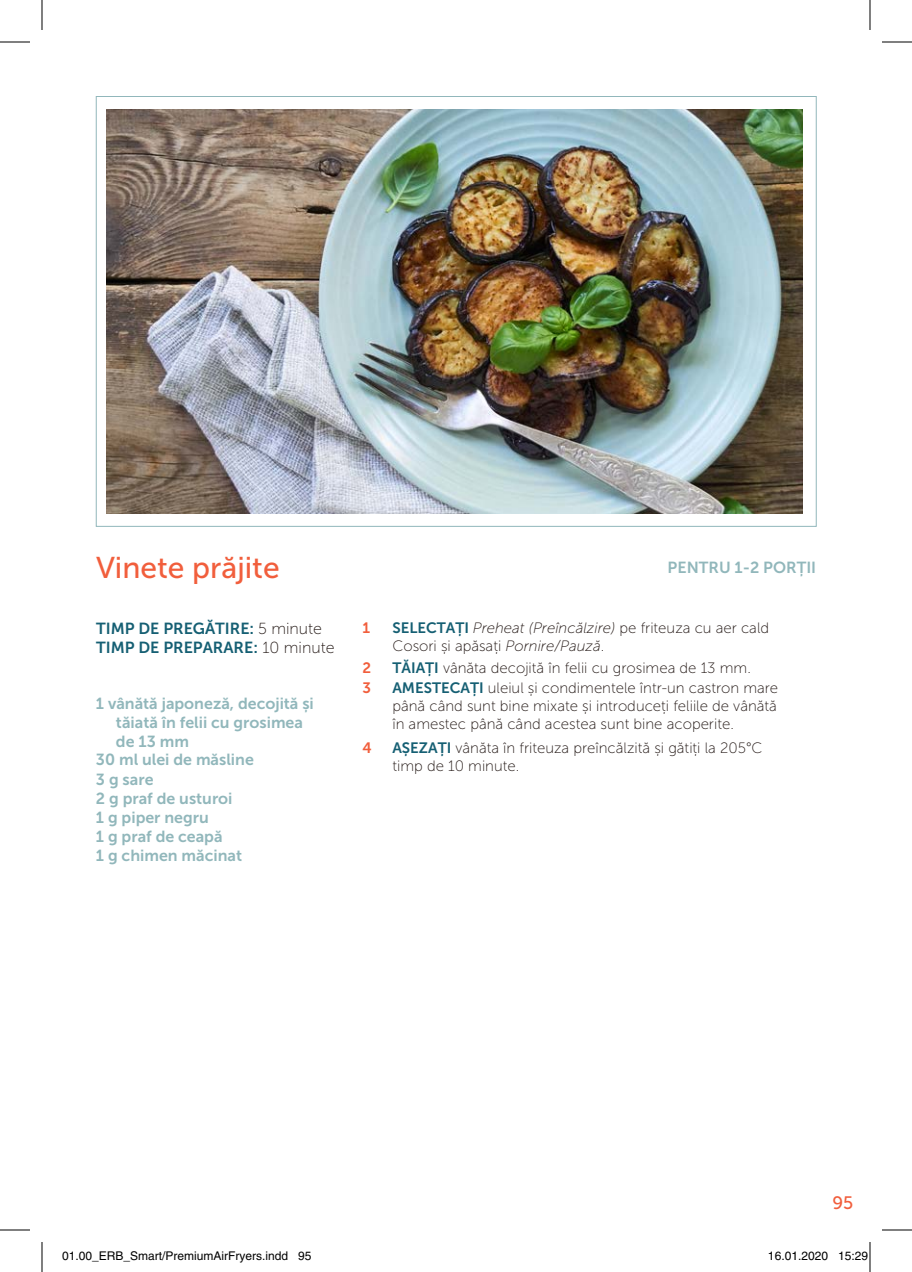
<style>
.page{position:relative;width:912px;height:1272px;background:#fff}
.page>*{position:absolute;margin:0;border:0;box-sizing:border-box;transform-origin:0 0}
.t1{font:30px "Museo Sans 500";color:#f15e3c}
.t2{font:18px "Museo Sans 500";color:#f15e3c}
.t3{font:16px "Museo Sans 700";color:#91b7bb}
.t4{font:16px/19.2px "Museo Sans 700";color:#155f73}
.t5{font:15px/18px "Museo Sans 100";color:#231815}
.t6{font:15px "Museo Sans 700";color:#f15e3c}
.t7{font:12px "Helvetica";color:#000}
.s1{font-family:"Museo Sans 100";color:#231815}
.s2{font-family:"Museo Sans 700";color:#155f73}
.s3{font-style:italic}
</style>
<div class="page">
<img style="left:107px;top:110px;width:695px;height:403px">
<hr style="left:0;top:42px;width:30px;height:1px;background:#000">
<hr style="left:882px;top:42px;width:30px;height:1px;background:#000">
<hr style="left:0;top:1230px;width:30px;height:1px;background:#000">
<hr style="left:882px;top:1230px;width:30px;height:1px;background:#000">
<hr style="left:42px;top:0;width:1px;height:30px;background:#000">
<hr style="left:42px;top:1242px;width:1px;height:30px;background:#000">
<hr style="left:870px;top:0;width:1px;height:30px;background:#000">
<hr style="left:870px;top:1242px;width:1px;height:30px;background:#000">
<div style="left:62px;top:1251px;width:6px;height:9px;border:1px solid #fff;border-radius:50%"></div>
<svg style="left:63px;top:1251px;width:5px;height:9px"></svg>
<h1 class="t1" style="left:96px;top:551px;width:185px">Vinete prăjite</h1>
<p class="t4" style="left:96px;top:619px;width:240px">TIMP DE PREGĂTIRE: <span class="s1">5 minute<br></span>TIMP DE PREPARARE: <span class="s1">10 minute</span></p>
<p class="t3" style="left:96px;top:695px;width:219px">1 vânătă japoneză, decojită și</p>
<p class="t3" style="left:116px;top:714px;width:189px">tăiată în felii cu grosimea</p>
<p class="t3" style="left:116px;top:733px;width:75px">de 13 mm</p>
<p class="t3" style="left:96px;top:751px;width:159px">30 ml ulei de măsline</p>
<p class="t3" style="left:96px;top:770px;width:59px">3 g sare</p>
<p class="t3" style="left:96px;top:789px;width:138px">2 g praf de usturoi</p>
<p class="t3" style="left:96px;top:809px;width:114px">1 g piper negru</p>
<p class="t3" style="left:96px;top:828px;width:128px">1 g praf de ceapă</p>
<p class="t3" style="left:96px;top:847px;width:148px">1 g chimen măcinat</p>
<p class="t3" style="left:668px;top:559px;width:150px">PENTRU 1-2 PORȚII</p>
<p class="t6" style="left:362px;top:620px;width:9px">1</p>
<p class="t5" style="left:392px;top:619px;width:378px"><span class="s2">SELECTAȚI</span> <span class="s3">Preheat (Preîncălzire)</span> pe friteuza cu aer cald<br>Cosori și apăsați <span class="s3">Pornire/Pauză</span>.</p>
<p class="t6" style="left:362px;top:660px;width:10px">2</p>
<p class="t5" style="left:392px;top:659px;width:360px"><span class="s2">TĂIAȚI</span> vânăta decojită în felii cu grosimea de 13 mm.</p>
<p class="t6" style="left:362px;top:680px;width:10px">3</p>
<p class="t5" style="left:392px;top:679px;width:387px;text-align:justify"><span class="s2">AMESTECAȚI</span> uleiul și condimentele într-un castron mare până când sunt bine mixate și introduceți feliile de vânătă în amestec până când acestea sunt bine acoperite.</p>
<p class="t6" style="left:362px;top:740px;width:11px">4</p>
<p class="t5" style="left:392px;top:739px;width:372px"><span class="s2">AȘEZAȚI</span> vânăta în friteuza preîncălzită și gătiți la 205°C timp de 10 minute.</p>
<p class="t2" style="left:833px;top:1193px;width:22px">95</p>
<p class="t7" style="left:62px;top:1249px;width:251px">01.00_ERB_Smart/PremiumAirFryers.indd 95</p>
<p class="t7" style="left:768px;top:1249px;width:102px">16.01.2020 15:29</p>
</div>
